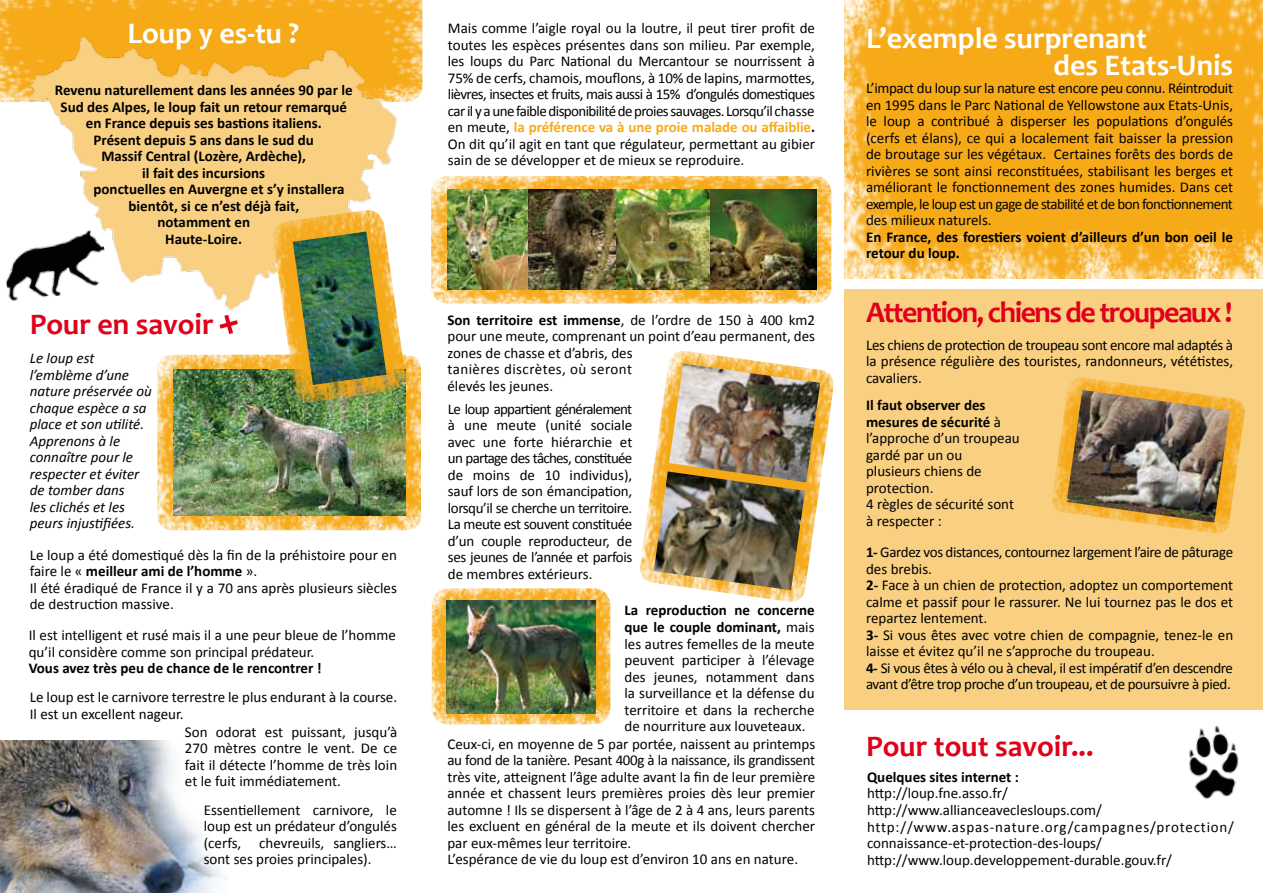
<style>
.page{position:relative;width:1263px;height:893px;background:#fff}
.page>*{position:absolute;margin:0;border:0;box-sizing:border-box;transform-origin:0 0}
.t1{font:700 30px/27px "Candara";color:#fff}
.t2{font:700 30px "Candara";color:#e0001a}
.t3{font:700 30px "Candara";letter-spacing:-.05em;color:#e0001a}
.t4{font:15px/16.5px "Calibri";color:#000}
.t5{font:700 15px/16.5px "Calibri";color:#000}
.t6{font:italic 15px/16.5px "Calibri";color:#000}
.s1{font-weight:700}
.s2{font-weight:700;color:#f7aa18}
</style>
<div class="page">
<img style="left:845px;top:0;width:418px;height:279px">
<img style="left:0;top:0;width:422px;height:102px">
<img style="left:24px;top:13px;width:387px;height:298px">
<img style="left:0;top:741px;width:222px;height:152px">
<img style="left:157px;top:355px;width:264px;height:175px">
<img style="left:174px;top:369px;width:232px;height:147px">
<img style="left:271px;top:210px;width:136px;height:194px">
<img style="left:293px;top:231px;width:93px;height:154px">
<img style="left:1189px;top:725px;width:50px;height:74px">
<img style="left:431px;top:176px;width:400px;height:128px">
<img style="left:448px;top:189px;width:81px;height:101px">
<img style="left:529px;top:189px;width:181px;height:101px">
<img style="left:710px;top:189px;width:106px;height:101px">
<img style="left:432px;top:588px;width:178px;height:136px">
<img style="left:446px;top:601px;width:150px;height:113px">
<img style="left:640px;top:351px;width:194px;height:251px">
<img style="left:669px;top:364px;width:151px;height:118px">
<img style="left:654px;top:471px;width:151px;height:119px">
<img style="left:1052px;top:377px;width:194px;height:157px">
<img style="left:1067px;top:390px;width:163px;height:133px">
<img style="left:6px;top:229px;width:105px;height:75px">
<h1 class="t1" style="left:127px;top:19px;width:173px">Loup y es-tu ?</h1>
<p class="t5" style="left:55px;top:82px;width:299px">Revenu naturellement dans les années 90 par le</p>
<p class="t5" style="left:61px;top:99px;width:288px">Sud des Alpes, le loup fait un retour remarqué</p>
<p class="t5" style="left:86px;top:115px;width:237px">en France depuis ses bastions italiens.</p>
<p class="t5" style="left:94px;top:132px;width:222px">Présent depuis 5 ans dans le sud du</p>
<p class="t5" style="left:101px;top:148px;width:206px">Massif Central (Lozère, Ardèche),</p>
<p class="t5" style="left:142px;top:165px;width:124px">il fait des incursions</p>
<p class="t5" style="left:94px;top:181px;width:252px">ponctuelles en Auvergne et s’y installera</p>
<p class="t5" style="left:128px;top:198px;width:172px">bientôt, si ce n’est déjà fait,</p>
<p class="t5" style="left:157px;top:214px;width:94px">notamment en</p>
<p class="t5" style="left:165px;top:231px;width:78px">Haute-Loire.</p>
<h1 class="t2" style="left:30px;top:306px;width:185px">Pour en savoir</h1>
<p class="t6" style="left:30px;top:349px;width:123px">Le loup est l’emblème d’une nature préservée où chaque espèce a sa place et son utilité.<br>Apprenons à le connaître pour le respecter et éviter de tomber dans<br>les clichés et les peurs injustifiées.</p>
<p class="t4" style="left:30px;top:547px;width:369px">Le loup a été domestiqué dès la fin de la préhistoire pour en faire le « <span class="s1">meilleur ami de l’homme</span> ».<br>Il été éradiqué de France il y a 70 ans après plusieurs siècles de destruction massive.</p>
<p class="t4" style="left:29px;top:627px;width:369px">Il est intelligent et rusé mais il a une peur bleue de l’homme qu’il considère comme son principal prédateur.</p>
<p class="t5" style="left:29px;top:660px;width:294px">Vous avez très peu de chance de le rencontrer !</p>
<p class="t4" style="left:30px;top:689px;width:369px">Le loup est le carnivore terrestre le plus endurant à la course.<br>Il est un excellent nageur.</p>
<p class="t4" style="left:185px;top:724px;width:214px;text-align:justify">Son odorat est puissant, jusqu’à 270 mètres contre le vent. De ce fait il détecte l’homme de très loin et le fuit immédiatement.</p>
<p class="t4" style="left:204px;top:802px;width:195px;text-align:justify">Essentiellement carnivore, le loup est un prédateur d’ongulés (cerfs, chevreuils, sangliers… sont ses proies principales).</p>
<p class="t4" style="left:448px;top:20px;width:369px;text-align:justify">Mais comme l’aigle royal ou la loutre, il peut tirer profit de toutes les espèces présentes dans son milieu. Par exemple, les loups du Parc National du Mercantour se nourrissent à 75% de cerfs, chamois, mouflons, à 10% de lapins, marmottes, lièvres, insectes et fruits, mais aussi à 15% d’ongulés domestiques car il y a une faible disponibilité de proies sauvages. Lorsqu’il chasse en meute, <span class="s2">la préférence va à une proie malade ou affaiblie</span><span class="s1">.<br></span>On dit qu’il agit en tant que régulateur, permettant au gibier sain de se développer et de mieux se reproduire.</p>
<p class="t4" style="left:447px;top:311px;width:369px"><span class="s1">Son territoire est immense</span>, de l’ordre de 150 à 400 km2 pour une meute, comprenant un point d’eau permanent, des zones de chasse et d’abris, des<br>tanières discrètes, où seront<br>élevés les jeunes.</p>
<p class="t4" style="left:448px;top:401px;width:186px;text-align:justify">Le loup appartient généralement à une meute (unité sociale avec une forte hiérarchie et un partage des tâches, constituée de moins de 10 individus), sauf lors de son émancipation, lorsqu’il se cherche un territoire.<br>La meute est souvent constituée d’un couple reproducteur, de ses jeunes de l’année et parfois de membres extérieurs.</p>
<p class="t4" style="left:624px;top:602px;width:192px;text-align:justify"><span class="s1">La reproduction ne concerne que le couple dominant,</span> mais les autres femelles de la meute peuvent participer à l’élevage des jeunes, notamment dans la surveillance et la défense du territoire et dans la recherche de nourriture aux louveteaux.</p>
<p class="t4" style="left:447px;top:735px;width:369px">Ceux-ci, en moyenne de 5 par portée, naissent au printemps au fond de la tanière. Pesant 400g à la naissance, ils grandissent très vite, atteignent l’âge adulte avant la fin de leur première année et chassent leurs premières proies dès leur premier automne ! Ils se dispersent à l’âge de 2 à 4 ans, leurs parents les excluent en général de la meute et ils doivent chercher par eux-mêmes leur territoire.<br>L’espérance de vie du loup est d’environ 10 ans en nature.</p>
<h1 class="t1" style="left:1053px;top:25px;width:181px;text-indent:-187px">L’exemple surprenant<br>des Etats-Unis</h1>
<p class="t4" style="left:866px;top:80px;width:369px;text-align:justify">L’impact du loup sur la nature est encore peu connu. Réintroduit en 1995 dans le Parc National de Yellowstone aux Etats-Unis, le loup a contribué à disperser les populations d’ongulés (cerfs et élans), ce qui a localement fait baisser la pression de broutage sur les végétaux. Certaines forêts des bords de rivières se sont ainsi reconstituées, stabilisant les berges et améliorant le fonctionnement des zones humides. Dans cet exemple, le loup est un gage de stabilité et de bon fonctionnement des milieux naturels.</p>
<p class="t5" style="left:866px;top:228px;width:369px">En France, des forestiers voient d’ailleurs d’un bon oeil le retour du loup.</p>
<h1 class="t3" style="left:866px;top:294px;width:368px">Attention, chiens de troupeaux !</h1>
<p class="t4" style="left:866px;top:337px;width:369px;text-align:justify">Les chiens de protection de troupeau sont encore mal adaptés à la présence régulière des touristes, randonneurs, vététistes, cavaliers.</p>
<p class="t4" style="left:866px;top:397px;width:155px"><span class="s1">Il faut observer des mesures de sécurité</span> à l’approche d’un troupeau gardé par un ou plusieurs chiens de protection.<br>4 règles de sécurité sont à respecter :</p>
<p class="t4" style="left:866px;top:544px;width:369px"><span class="s1">1-</span> Gardez vos distances, contournez largement l’aire de pâturage des brebis.<br><span class="s1">2-</span> Face à un chien de protection, adoptez un comportement calme et passif pour le rassurer. Ne lui tournez pas le dos et repartez lentement.<br><span class="s1">3-</span> Si vous êtes avec votre chien de compagnie, tenez-le en laisse et évitez qu’il ne s’approche du troupeau.<br><span class="s1">4-</span> Si vous êtes à vélo ou à cheval, il est impératif d’en descendre avant d’être trop proche d’un troupeau, et de poursuivre à pied.</p>
<h1 class="t2" style="left:866px;top:728px;width:229px">Pour tout savoir...</h1>
<p class="t5" style="left:867px;top:769px;width:153px">Quelques sites internet :</p>
<p class="t4" style="left:867px;top:785px;width:369px">http://loup.fne.asso.fr/ http://www.allianceaveclesloups.com/ http://www.aspas-nature.org/campagnes/protection/ connaissance-et-protection-des-loups/ http://www.loup.developpement-durable.gouv.fr/</p>
</div>
